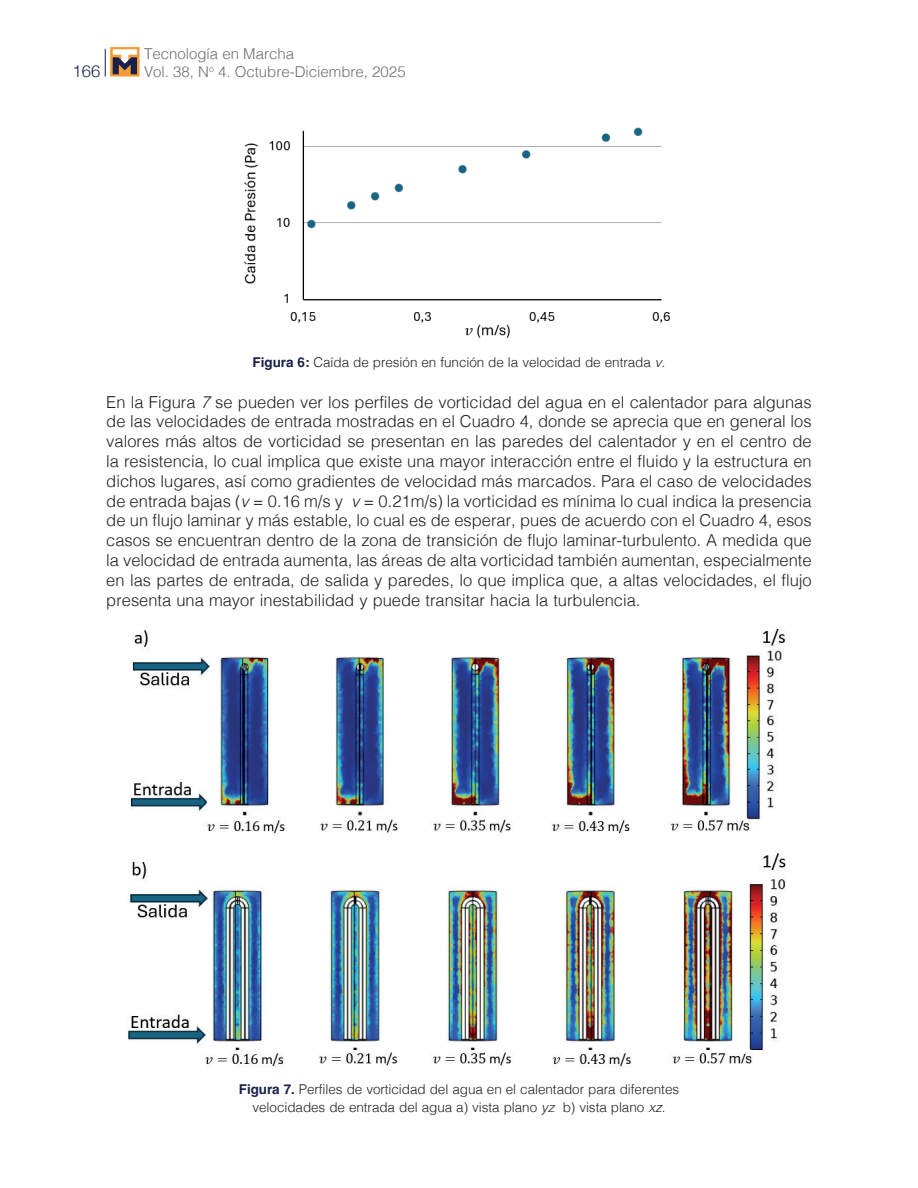
<style>
.page{position:relative;width:918px;height:1188px;background:#fff}
.page>*{position:absolute;margin:0;border:0;box-sizing:border-box;transform-origin:0 0}
.t1{font:300 16.5px/19.8px "Helvetica";color:#231f20;text-align:justify}
.t2{font:300 16.5px "Helvetica Neue";color:#17214b}
.t3{font:300 15px/18px "Helvetica";color:#6c6d70}
.t4{font:300 13.5px/18px "Helvetica";letter-spacing:-.005em;color:#231f20;text-align:center}
.s1{font-weight:700;color:#17214b}
.s2{font-style:italic}
</style>
<div class="page">
<svg style="left:105px;top:49px;width:1px;height:28px"></svg>
<svg style="left:110px;top:47px;width:30px;height:30px"></svg>
<svg style="left:113px;top:49px;width:24px;height:25px"></svg>
<img style="left:244px;top:128px;width:426px;height:210px">
<img style="left:130px;top:628px;width:656px;height:206px">
<img style="left:128px;top:853px;width:658px;height:213px">
<p class="t2" style="left:73px;top:57px;width:29px">166</p>
<p class="t3" style="left:144px;top:43px;width:263px">Tecnología en Marcha<br>Vol. 38, N<sup>o</sup> 4. Octubre-Diciembre, 2025</p>
<p class="t4" style="left:253px;top:352px;width:414px"><span class="s1">Figura 6:</span> Caída de presión en función de la velocidad de entrada <span class="s2">v.</span></p>
<p class="t1" style="left:106px;top:391px;width:707px">En la Figura <span class="s2">7</span> se pueden ver los perfiles de vorticidad del agua en el calentador para algunas de las velocidades de entrada mostradas en el Cuadro 4, donde se aprecia que en general los valores más altos de vorticidad se presentan en las paredes del calentador y en el centro de la resistencia, lo cual implica que existe una mayor interacción entre el fluido y la estructura en dichos lugares, así como gradientes de velocidad más marcados. Para el caso de velocidades de entrada bajas (<span class="s2">v</span> = 0.16 m/s y <span class="s2">v</span> = 0.21m/s) la vorticidad es mínima lo cual indica la presencia de un flujo laminar y más estable, lo cual es de esperar, pues de acuerdo con el Cuadro 4, esos casos se encuentran dentro de la zona de transición de flujo laminar-turbulento. A medida que la velocidad de entrada aumenta, las áreas de alta vorticidad también aumentan, especialmente en las partes de entrada, de salida y paredes, lo que implica que, a altas velocidades, el flujo presenta una mayor inestabilidad y puede transitar hacia la turbulencia.</p>
<p class="t4" style="left:239px;top:1079px;width:442px"><span class="s1">Figura 7.</span> Perfiles de vorticidad del agua en el calentador para diferentes velocidades de entrada del agua a) vista plano <span class="s2">yz</span> b) vista plano <span class="s2">xz</span>.</p>
</div>
